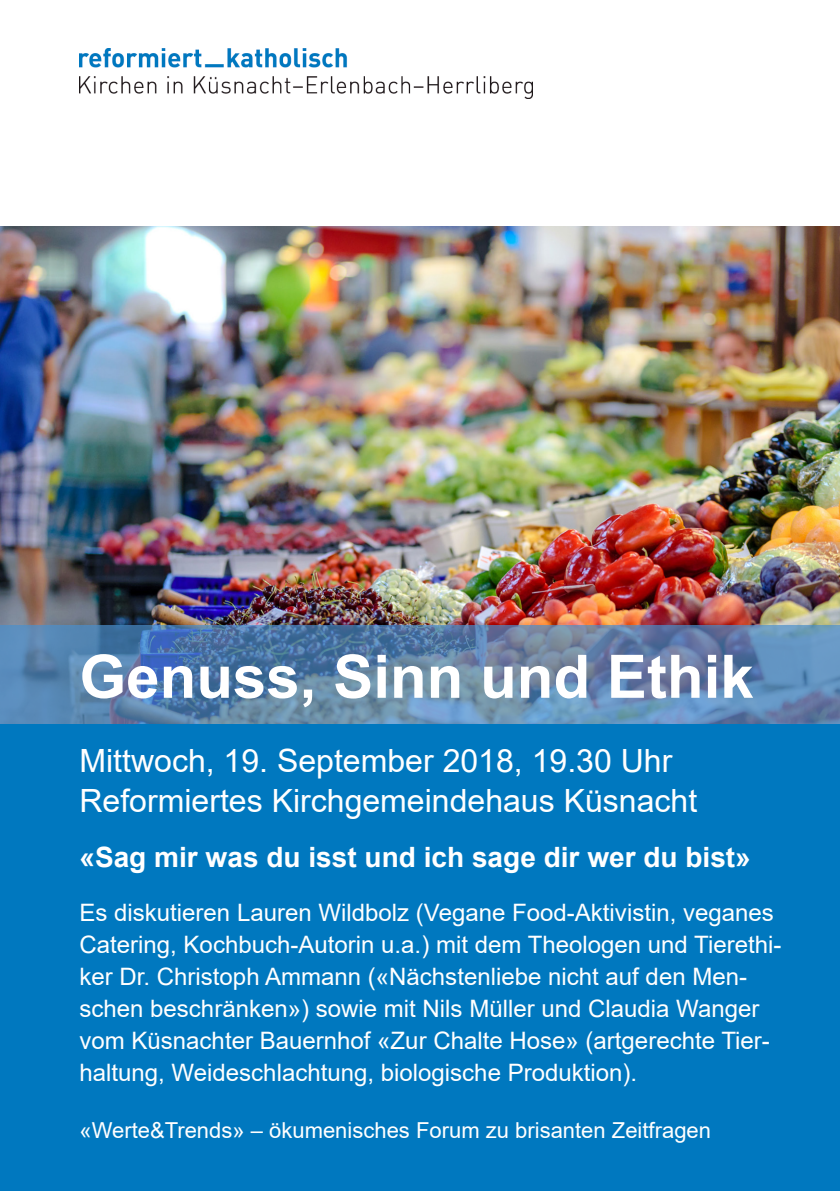
<style>
.page{position:relative;width:840px;height:1191px;background:#fff}
.page>*{position:absolute;margin:0;border:0;box-sizing:border-box;transform-origin:0 0}
.Titel_gross_fett{font:700 60px "Arial";color:#fff}
.Datum__Ort{font:32px/40px "Arial";color:#fff}
.Rückseite_Fliesst{font:700 28px "Arial";color:#fff}
.Rückseite_Fliesst-2{font:24px/32px "Arial";color:#fff}
.Rückseite_Fliesst-3{font:22px "Arial";color:#fff}
</style>
<div class="page">
<img style="left:0;top:227px;width:839px;height:399px">
<div style="left:0;top:724px;width:839px;height:467px;background:#0078bf"></div>
<svg style="left:0;top:626px;width:839px;height:98px;background:#5f84ac"></svg>
<img style="left:79px;top:48px;width:453px;height:50px">
<p class="Titel_gross_fett" style="left:79px;top:634px;width:675px">Genuss, Sinn und Ethik</p>
<p class="Datum__Ort" style="left:79px;top:740px;width:619px">Mittwoch, 19. September 2018, 19.30 Uhr<br>Reformiertes Kirchgemeindehaus Küsnacht</p>
<p class="Rückseite_Fliesst" style="left:79px;top:837px;width:672px">«Sag mir was du isst und ich sage dir wer du bist»</p>
<p class="Rückseite_Fliesst-2" style="left:79px;top:896px;width:703px">Es diskutieren Lauren Wildbolz (Vegane Food-Aktivistin, veganes Catering, Kochbuch-Autorin u.a.) mit dem Theologen und Tierethi&shy;ker Dr. Christoph Ammann («Nächstenliebe nicht auf den Men&shy;schen beschränken») sowie mit Nils Müller und Claudia Wanger vom Küsnachter Bauernhof «Zur Chalte Hose» (artgerechte Tier&shy;haltung, Weideschlachtung, biologische Produktion).</p>
<p class="Rückseite_Fliesst-3" style="left:79px;top:1114px;width:632px">«Werte&amp;Trends» – ökumenisches Forum zu brisanten Zeitfragen</p>
</div>
